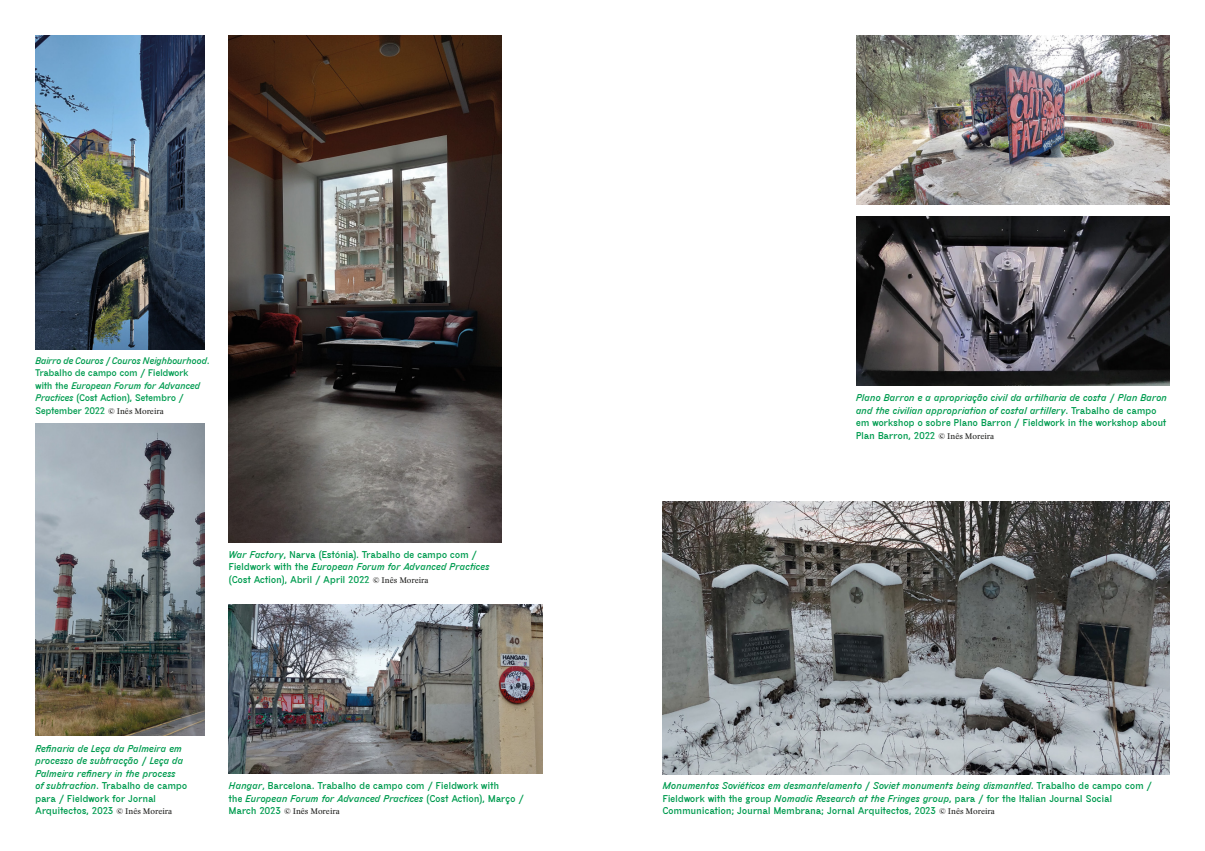
<style>
.page{position:relative;width:1205px;height:851px;background:#fff}
.page>*{position:absolute;margin:0;border:0;box-sizing:border-box;transform-origin:0 0}
.t1{font:900 9.38px/12.5px "MAD Sans Fill";color:#009c50}
.t2{font:italic 900 9.38px/12.5px "MAD Sans Fill";color:#009c50}
.t3{font:900 9.12px/12.5px "MAD Sans Fill";letter-spacing:-.01em;color:#009c50}
.t4{font:8.12px "Stanley";color:#1d1d1b}
.s1{font-style:italic}
.s2{font-family:"Stanley";font-weight:400;font-size:8.12px;color:#1d1d1b}
.s3{font-style:normal}
.s4{font-family:"Stanley";font-weight:400;font-style:normal;font-size:8.12px;color:#1d1d1b}
.s5{font-family:"MAD Sans Fill";font-weight:900;font-size:9.38px;color:#009c50}
</style>
<div class="page">
<img style="left:856px;top:217px;width:313px;height:168px">
<img style="left:856px;top:35px;width:313px;height:169px">
<img style="left:229px;top:604px;width:313px;height:169px">
<img style="left:35px;top:35px;width:169px;height:314px">
<img style="left:35px;top:423px;width:169px;height:312px">
<img style="left:229px;top:35px;width:273px;height:507px">
<img style="left:663px;top:501px;width:506px;height:273px">
<p class="t3" style="left:35px;top:354px;width:176px"><span class="s1">Bairro de Couros</span> / <span class="s1">Couros Neighbourhood</span>.<br>Trabalho de campo com / Fieldwork<br>with the <span class="s1">European Forum for Advanced Practices</span> (Cost Action), Setembro / September 2022 <span class="s2">© Inês Moreira</span></p>
<p class="t1" style="left:229px;top:548px;width:262px"><span class="s1">War Factory</span>, Narva (Estónia). Trabalho de campo com /<br>Fieldwork with the <span class="s1">European Forum for Advanced Practices </span>(Cost Action), Abril / April 2022 <span class="s2">© Inês Moreira</span></p>
<p class="t2" style="left:35px;top:742px;width:153px">Refinaria de Leça da Palmeira em processo de subtracção <span class="s3">/</span> Leça da<br>Palmeira refinery in the process<br>of subtraction<span class="s3">. Trabalho de campo para / Fieldwork for Jornal<br>Arquitectos, 2023</span> <span class="s4">© Inês Moreira</span></p>
<p class="t1" style="left:229px;top:779px;width:296px"><span class="s1">Hangar</span>, Barcelona. Trabalho de campo com / Fieldwork with<br>the <span class="s1">European Forum for Advanced Practices</span> (Cost Action), Março /</p>
<p class="t4" style="left:229px;top:805px;width:112px"><span class="s5">March 2023</span> © Inês Moreira</p>
<p class="t2" style="left:856px;top:392px;width:313px">Plano Barron e a apropriação civil da artilharia de costa <span class="s3">/</span> Plan Baron and the civilian appropriation of costal artillery<span class="s3">. Trabalho de campo em workshop o sobre Plano Barron / Fieldwork in the workshop about Plan Barron, 2022</span> <span class="s4">© Inês Moreira</span></p>
<p class="t1" style="left:663px;top:779px;width:491px"><span class="s1">Monumentos Soviéticos em desmantelamento</span> / <span class="s1">Soviet monuments being dismantled</span>. Trabalho de campo com /<br>Fieldwork with the group <span class="s1">Nomadic Research at the Fringes group</span>, para / for the Italian Journal Social<br>Communication; Journal Membrana; Jornal Arquitectos, 2023 <span class="s2">© Inês Moreira</span></p>
</div>
